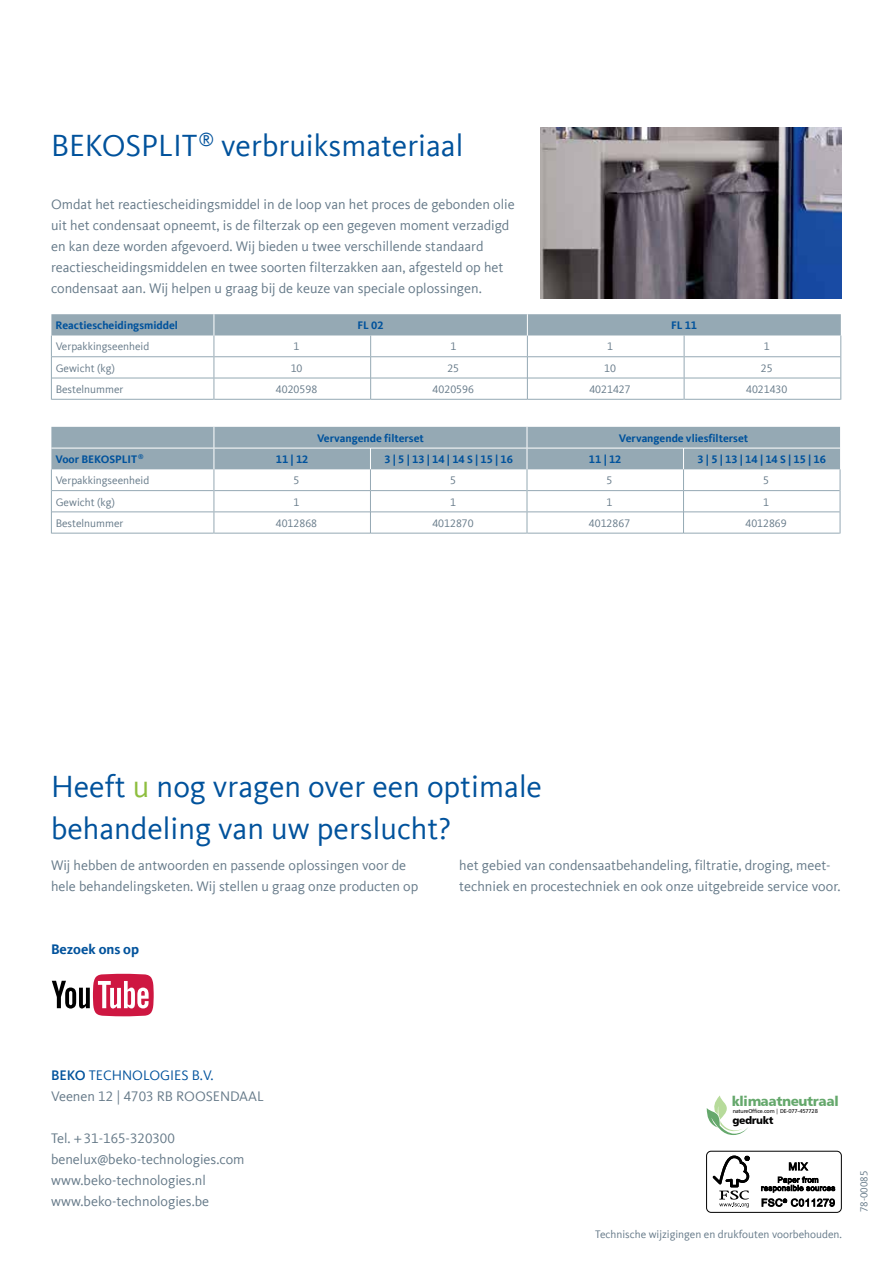
<style>
.page{position:relative;width:893px;height:1263px;background:#fff}
.page>*{position:absolute;margin:0;border:0;box-sizing:border-box;transform-origin:0 0}
.t1{font:31.5px/42px "Kievit Offc Pro";color:#00529c}
.t2{font:14.25px/21px "Kievit Offc Pro";color:#657988}
.t3{font:700 14.25px "Kievit Offc Pro";color:#00529c}
.t4{font:13.65px "Humanist 777 BT Black B";letter-spacing:-.03em;color:#65a86c}
.t5{font:11.25px "Kievit Offc Pro";color:#657988}
.t6{font:700 11.25px "Kievit Offc Pro";color:#00529c}
.t7{font:10.5px "Kievit Offc Pro";color:#657988}
.t8{font:10.5px "Humanist 777 BT Black B";letter-spacing:-.03em;color:#000}
.t9{font:5.55px "Humanist 777 BT Roman B";letter-spacing:-.03em;color:#000}
.s1{color:#8ebe3f}
.s2{font-weight:500;color:#00529c}
.s3{color:#00529c}
</style>
<div class="page">
<svg style="left:51px;top:427px;width:790px;height:106px"></svg>
<hr style="left:52px;top:533px;width:162px;height:1px;background:#95a9b4">
<hr style="left:214px;top:533px;width:156px;height:1px;background:#95a9b4">
<hr style="left:371px;top:533px;width:156px;height:1px;background:#95a9b4">
<hr style="left:527px;top:533px;width:156px;height:1px;background:#95a9b4">
<hr style="left:684px;top:533px;width:156px;height:1px;background:#95a9b4">
<svg style="left:51px;top:314px;width:790px;height:86px"></svg>
<img style="left:541px;top:128px;width:301px;height:171px">
<svg style="left:52px;top:974px;width:102px;height:42px"></svg>
<svg style="left:707px;top:1095px;width:41px;height:40px"></svg>
<div style="left:706px;top:1151px;width:136px;height:62px;border:1px solid #000;border-radius:5px"></div>
<svg style="left:713px;top:1155px;width:37px;height:52px"></svg>
<svg style="left:761px;top:1162px;width:74px;height:30px"></svg>
<svg style="left:762px;top:1198px;width:73px;height:9px"></svg>
<h1 class="t1" style="left:51px;top:124px;width:414px">BEKOSPLIT<sup>®</sup> verbruiksmateriaal</h1>
<p class="t2" style="left:51px;top:193px;width:465px">Omdat het reactiescheidingsmiddel in de loop van het proces de gebonden olie uit het condensaat opneemt, is de filterzak op een gegeven moment verzadigd en kan deze worden afgevoerd. Wij bieden u twee verschillende standaard reactiescheidingsmiddelen en twee soorten filterzakken aan, afgesteld op het condensaat aan. Wij helpen u graag bij de keuze van speciale oplossingen.</p>
<p class="t6" style="left:56px;top:319px;width:124px">Reactiescheidingsmiddel</p>
<p class="t6" style="left:358px;top:319px;width:28px">FL 02</p>
<p class="t6" style="left:671px;top:319px;width:28px">FL 11</p>
<p class="t5" style="left:56px;top:340px;width:95px">Verpakkingseenheid</p>
<p class="t5" style="left:294px;top:340px;width:7px">1</p>
<p class="t5" style="left:450px;top:340px;width:7px">1</p>
<p class="t5" style="left:607px;top:340px;width:7px">1</p>
<p class="t5" style="left:764px;top:340px;width:7px">1</p>
<p class="t5" style="left:56px;top:361px;width:61px">Gewicht (kg)</p>
<p class="t5" style="left:291px;top:361px;width:13px">10</p>
<p class="t5" style="left:447px;top:361px;width:13px">25</p>
<p class="t5" style="left:604px;top:361px;width:13px">10</p>
<p class="t5" style="left:761px;top:361px;width:13px">25</p>
<p class="t5" style="left:56px;top:382px;width:69px">Bestelnummer</p>
<p class="t5" style="left:276px;top:382px;width:43px">4020598</p>
<p class="t5" style="left:433px;top:382px;width:43px">4020596</p>
<p class="t5" style="left:589px;top:382px;width:43px">4021427</p>
<p class="t5" style="left:746px;top:382px;width:43px">4021430</p>
<p class="t6" style="left:317px;top:431px;width:108px">Vervangende filterset</p>
<p class="t6" style="left:619px;top:431px;width:131px">Vervangende vliesfilterset</p>
<p class="t6" style="left:56px;top:453px;width:89px">Voor BEKOSPLIT<sup>®</sup></p>
<p class="t6" style="left:276px;top:453px;width:34px">11 | 12</p>
<p class="t6" style="left:384px;top:453px;width:130px">3 | 5 | 13 | 14 | 14 S | 15 | 16</p>
<p class="t6" style="left:589px;top:453px;width:34px">11 | 12</p>
<p class="t6" style="left:697px;top:453px;width:130px">3 | 5 | 13 | 14 | 14 S | 15 | 16</p>
<p class="t5" style="left:56px;top:474px;width:95px">Verpakkingseenheid</p>
<p class="t5" style="left:293px;top:474px;width:7px">5</p>
<p class="t5" style="left:450px;top:474px;width:7px">5</p>
<p class="t5" style="left:607px;top:474px;width:7px">5</p>
<p class="t5" style="left:763px;top:474px;width:7px">5</p>
<p class="t5" style="left:56px;top:495px;width:61px">Gewicht (kg)</p>
<p class="t5" style="left:294px;top:495px;width:7px">1</p>
<p class="t5" style="left:450px;top:495px;width:7px">1</p>
<p class="t5" style="left:607px;top:495px;width:7px">1</p>
<p class="t5" style="left:763px;top:495px;width:7px">1</p>
<p class="t5" style="left:56px;top:516px;width:69px">Bestelnummer</p>
<p class="t5" style="left:276px;top:516px;width:43px">4012868</p>
<p class="t5" style="left:432px;top:516px;width:43px">4012870</p>
<p class="t5" style="left:589px;top:516px;width:43px">4012867</p>
<p class="t5" style="left:745px;top:516px;width:43px">4012869</p>
<h1 class="t1" style="left:51px;top:765px;width:492px">Heeft <span class="s1">u</span> nog vragen over een optimale behandeling van uw perslucht?</h1>
<p class="t2" style="left:51px;top:855px;width:369px">Wij hebben de antwoorden en passende oplossingen voor de hele behandelingsketen. Wij stellen u graag onze producten op</p>
<p class="t2" style="left:459px;top:855px;width:383px">het gebied van condensaatbehandeling, filtratie, droging, meet&shy;techniek en procestechniek en ook onze uitgebreide service voor.</p>
<p class="t3" style="left:51px;top:941px;width:89px">Bezoek ons op</p>
<p class="t2" style="left:51px;top:1065px;width:214px"><span class="s2">BEKO</span> <span class="s3">TECHNOLOGIES B.V.<br></span>Veenen 12 | 4703 RB ROOSENDAAL</p>
<p class="t2" style="left:51px;top:1128px;width:195px">Tel. +31-165-320300 benelux@beko-technologies.com www.beko-technologies.nl www.beko-technologies.be</p>
<p class="t4" style="left:732px;top:1092px;width:108px">klimaatneutraal</p>
<p class="t9" style="left:733px;top:1108px;width:87px">natureOffice.com | DE-077-457728</p>
<p class="t8" style="left:732px;top:1113px;width:43px">gedrukt</p>
<p class="t5" style="left:595px;top:1227px;width:248px">Technische wijzigingen en drukfouten voorbehouden.</p>
<p class="t7" style="left:858px;top:1212px;width:43px;rotate:-90deg">78-00085</p>
</div>
